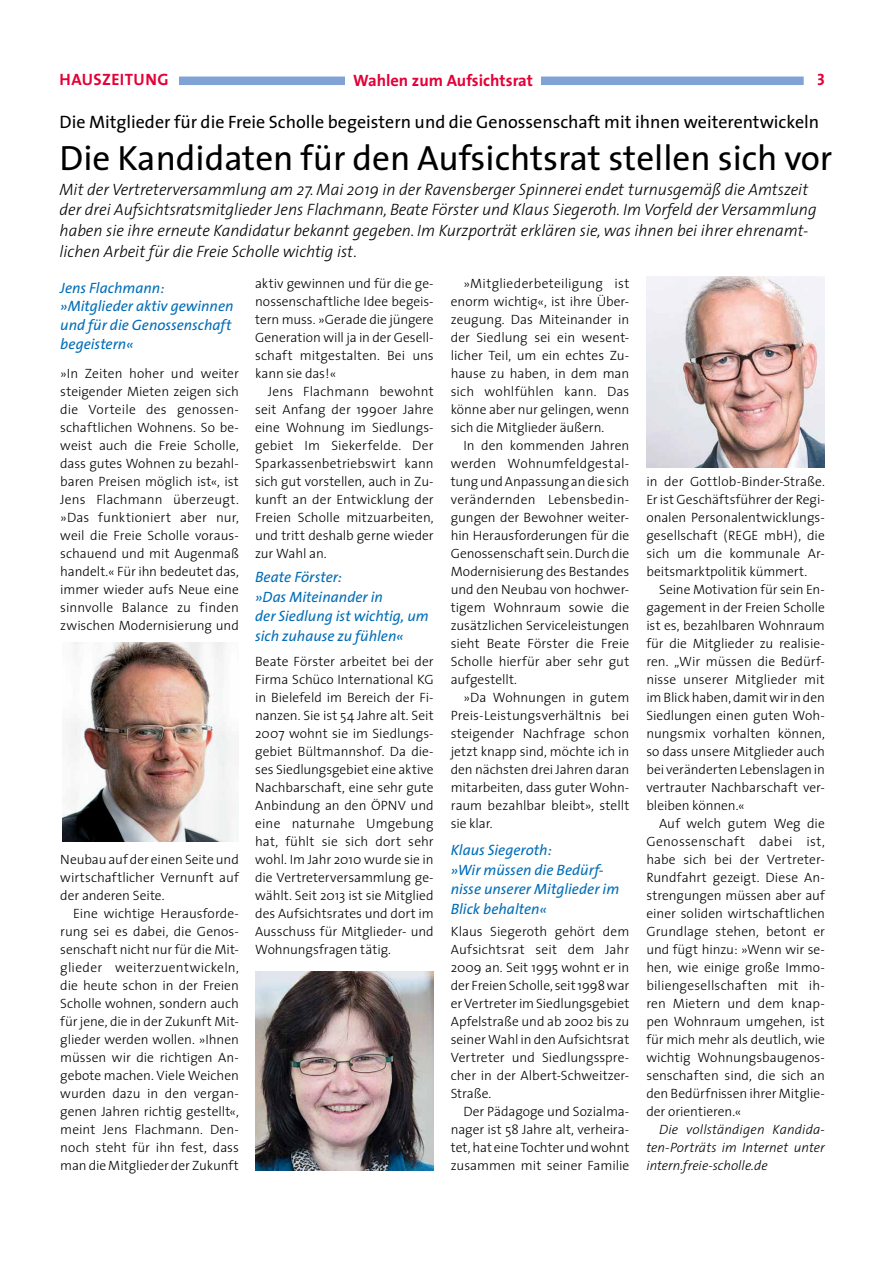
<style>
.page{position:relative;width:893px;height:1263px;background:#fff}
.page>*{position:absolute;margin:0;border:0;box-sizing:border-box;transform-origin:0 0}
.t1{font:35.25px "The Sans";color:#000}
.t2{font:18px "The Sans";color:#000}
.t3{font:italic 300 16.5px/20.5px "The Sans";color:#000}
.t4{font:700 16.5px "The Sans";color:#e40038}
.t5{font:700 16.5px "The Sans";letter-spacing:.03em;color:#e40038}
.t6{font:16.5px "The Sans Bold Caps";color:#e40038}
.t7{font:italic 15px/19.5px "The Sans";color:#006db7}
.t8{font:300 13.5px/18px "The Sans";color:#000;text-align:justify}
.t9{font:italic 300 13.5px/18px "The Sans";color:#000;text-align:justify}
</style>
<div class="page">
<div style="left:64px;top:77px;width:740px;height:8px;background:#81a2d5"></div>
<div style="left:345px;top:72px;width:196px;height:30px;background:#fff"></div>
<div style="left:60px;top:68px;width:119px;height:29px;background:#fff"></div>
<img style="left:646px;top:276px;width:179px;height:192px">
<img style="left:62px;top:642px;width:177px;height:200px">
<img style="left:255px;top:971px;width:179px;height:200px">
<p class="t5" style="left:60px;top:66px;width:111px">HAUSZEITUNG</p>
<p class="t4" style="left:353px;top:66px;width:181px">Wahlen zum Aufsichtsrat</p>
<p class="t6" style="left:817px;top:66px;width:9px">3</p>
<h2 class="t2" style="left:60px;top:107px;width:761px">Die Mitglieder für die Freie Scholle begeistern und die Genossenschaft mit ihnen weiterentwickeln</h2>
<h1 class="t1" style="left:60px;top:129px;width:774px">Die Kandidaten für den Aufsichtsrat stellen sich vor</h1>
<p class="t3" style="left:60px;top:179px;width:759px">Mit der Vertreterversammlung am 27. Mai 2019 in der Ravensberger Spinnerei endet turnusgemäß die Amtszeit der drei Aufsichtsratsmitglieder Jens Flachmann, Beate Förster und Klaus Siegeroth. Im Vorfeld der Versammlung haben sie ihre erneute Kandidatur bekannt gegeben. Im Kurzporträt erklären sie, was ihnen bei ihrer ehrenamt&shy;lichen Arbeit für die Freie Scholle wichtig ist.</p>
<p class="t7" style="left:60px;top:278px;width:175px;line-height:18.8px">Jens Flachmann: »Mitglieder aktiv gewinnen und für die Genossenschaft begeistern«</p>
<p class="t8" style="left:60px;top:364px;width:180px">»In Zeiten hoher und weiter steigender Mieten zeigen sich die Vorteile des genossen&shy;schaftlichen Wohnens. So be&shy;weist auch die Freie Scholle, dass gutes Wohnen zu bezahl&shy;baren Preisen möglich ist«, ist Jens Flachmann überzeugt. »Das funktioniert aber nur, weil die Freie Scholle voraus&shy;schauend und mit Augenmaß handelt.« Für ihn bedeutet das, immer wieder aufs Neue eine sinnvolle Balance zu finden zwischen Modernisierung und</p>
<p class="t8" style="left:60px;top:850px;width:180px">Neubau auf der einen Seite und wirtschaftlicher Vernunft auf der anderen Seite.</p>
<p class="t8" style="left:60px;top:904px;width:180px;text-indent:13px">Eine wichtige Herausforde&shy;rung sei es dabei, die Genos&shy;senschaft nicht nur für die Mit&shy;glieder weiterzuentwickeln, die heute schon in der Freien Scholle wohnen, sondern auch für jene, die in der Zukunft Mit&shy;glieder werden wollen. »Ihnen müssen wir die richtigen An&shy;gebote machen. Viele Weichen wurden dazu in den vergan&shy;genen Jahren richtig gestellt«, meint Jens Flachmann. Den&shy;noch steht für ihn fest, dass man die Mitglieder der Zukunft</p>
<p class="t8" style="left:255px;top:274px;width:180px">aktiv gewinnen und für die ge&shy;nossenschaftliche Idee begeis&shy;tern muss. »Gerade die jüngere Generation will ja in der Gesell&shy;schaft mitgestalten. Bei uns kann sie das!«</p>
<p class="t8" style="left:255px;top:382px;width:180px;text-indent:13px">Jens Flachmann bewohnt seit Anfang der 1990er Jahre eine Wohnung im Siedlungs&shy;gebiet Im Siekerfelde. Der Sparkassenbetriebswirt kann sich gut vorstellen, auch in Zu&shy;kunft an der Entwicklung der Freien Scholle mitzuarbeiten, und tritt deshalb gerne wieder zur Wahl an.</p>
<p class="t7" style="left:255px;top:567px;width:175px">Beate Förster:<br>»Das Miteinander in<br>der Siedlung ist wichtig, um sich zuhause zu fühlen«</p>
<p class="t8" style="left:255px;top:652px;width:180px">Beate Förster arbeitet bei der Firma Schüco International KG in Bielefeld im Bereich der Fi&shy;nanzen. Sie ist 54 Jahre alt. Seit 2007 wohnt sie im Siedlungs&shy;gebiet Bültmannshof. Da die&shy;ses Siedlungsgebiet eine aktive Nachbarschaft, eine sehr gute Anbindung an den ÖPNV und eine naturnahe Umgebung hat, fühlt sie sich dort sehr wohl. Im Jahr 2010 wurde sie in die Vertreterversammlung ge&shy;wählt. Seit 2013 ist sie Mitglied des Aufsichtsrates und dort im Ausschuss für Mitglieder- und Wohnungsfragen tätig.</p>
<p class="t8" style="left:451px;top:274px;width:180px;text-indent:13px">»Mitgliederbeteiligung ist enorm wichtig«, ist ihre Über&shy;zeugung. Das Miteinander in der Siedlung sei ein wesent&shy;licher Teil, um ein echtes Zu&shy;hause zu haben, in dem man sich wohlfühlen kann. Das könne aber nur gelingen, wenn sich die Mitglieder äußern.</p>
<p class="t8" style="left:451px;top:436px;width:180px;text-indent:13px">In den kommenden Jahren werden Wohnumfeldgestal&shy;tung und Anpassung an die sich verändernden Lebensbedin&shy;gungen der Bewohner weiter&shy;hin Herausforderungen für die Genossenschaft sein. Durch die Modernisierung des Bestandes und den Neubau von hochwer&shy;tigem Wohnraum sowie die zusätzlichen Serviceleistungen sieht Beate Förster die Freie Scholle hierfür aber sehr gut aufgestellt.</p>
<p class="t8" style="left:451px;top:688px;width:180px;text-indent:13px">»Da Wohnungen in gutem Preis-Leistungsverhältnis bei steigender Nachfrage schon jetzt knapp sind, möchte ich in den nächsten drei Jahren daran mitarbeiten, dass guter Wohn&shy;raum bezahlbar bleibt», stellt sie klar.</p>
<p class="t7" style="left:451px;top:840px;width:170px">Klaus Siegeroth:<br>»Wir müssen die Bedürf&shy;nisse unserer Mitglieder im<br>Blick behalten«</p>
<p class="t8" style="left:451px;top:922px;width:180px">Klaus Siegeroth gehört dem Aufsichtsrat seit dem Jahr 2009 an. Seit 1995 wohnt er in der Freien Scholle, seit 1998 war er Vertreter im Siedlungsgebiet Apfelstraße und ab 2002 bis zu seiner Wahl in den Aufsichtsrat Vertreter und Siedlungsspre&shy;cher in der Albert-Schweitzer-Straße.</p>
<p class="t8" style="left:451px;top:1102px;width:180px;text-indent:13px">Der Pädagoge und Sozialma&shy;nager ist 58 Jahre alt, verheira&shy;tet, hat eine Tochter und wohnt zusammen mit seiner Familie</p>
<p class="t8" style="left:646px;top:472px;width:180px">in der Gottlob-Binder-Straße.<br>Er ist Geschäftsführer der Regi&shy;onalen Personalentwicklungs&shy;gesellschaft (REGE mbH), die sich um die kommunale Ar&shy;beitsmarktpolitik kümmert.</p>
<p class="t8" style="left:646px;top:580px;width:180px;text-indent:13px">Seine Motivation für sein En&shy;gagement in der Freien Scholle ist es, bezahlbaren Wohnraum für die Mitglieder zu realisie&shy;ren. „Wir müssen die Bedürf&shy;nisse unserer Mitglieder mit im Blick haben, damit wir in den Siedlungen einen guten Woh&shy;nungsmix vorhalten können, so dass unsere Mitglieder auch bei veränderten Lebenslagen in vertrauter Nachbarschaft ver&shy;bleiben können.«</p>
<p class="t8" style="left:646px;top:814px;width:180px;text-indent:13px">Auf welch gutem Weg die Genossenschaft dabei ist, habe sich bei der Vertreter-Rundfahrt gezeigt. Diese An&shy;strengungen müssen aber auf einer soliden wirtschaftlichen Grundlage stehen, betont er und fügt hinzu: »Wenn wir se&shy;hen, wie einige große Immo&shy;biliengesellschaften mit ih&shy;ren Mietern und dem knap&shy;pen Wohnraum umgehen, ist für mich mehr als deutlich, wie wichtig Wohnungsbaugenos&shy;senschaften sind, die sich an den Bedürfnissen ihrer Mitglie&shy;der orientieren.«</p>
<p class="t9" style="left:646px;top:1120px;width:180px;text-indent:13px">Die vollständigen Kandida&shy;ten-Porträts im Internet unter intern.freie-scholle.de</p>
</div>
